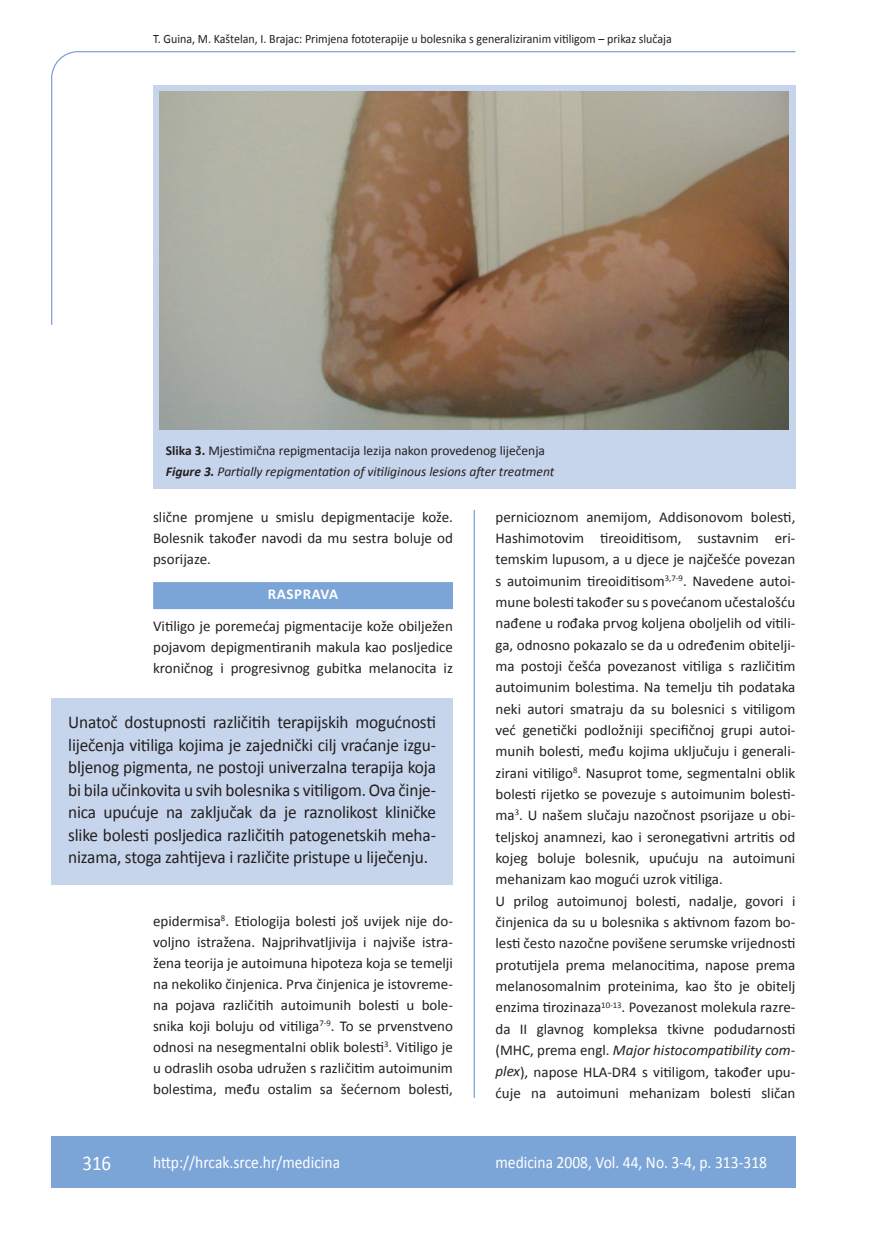
<style>
.page{position:relative;width:872px;height:1234px;background:#fff}
.page>*{position:absolute;margin:0;border:0;box-sizing:border-box;transform-origin:0 0}
.t1{font:21px "Calibri";color:#fff;scale:.9 1}
.anterfile{font:18px/22.5px "Calibri";letter-spacing:-.01em;color:#231f20;text-align:justify;scale:.96 1}
.t2{font:17.25px "Calibri";color:#fff;scale:.9 1}
.osnovni_tekst{font:15px/21.3px "Calibri";color:#231f20;text-align:justify}
.naslov_ruler{font:700 15px "Calibri";letter-spacing:.04em;color:#fff}
.potpis_slika{font:italic 13.5px "Calibri";color:#231f20}
.potpis_slika-2{font:13.5px "Calibri";color:#231f20}
.glava{font:12.75px "Calibri";color:#231f20;scale:.94 1}
.s1{font-weight:700}
.s2{font-style:italic}
</style>
<div class="page">
<div style="left:153px;top:582px;width:300px;height:27px;background:#7ca5d7"></div>
<div style="left:51px;top:697px;width:402px;height:187px;background:#c6d5ec"></div>
<div style="left:153px;top:85px;width:642px;height:403px;background:#c6d5ec"></div>
<img style="left:160px;top:326px;width:629px;height:103px">
<svg style="left:51px;top:51px;width:745px;height:275px"></svg>
<hr style="left:473px;top:510px;width:2px;height:587px;background:#7ca5d7">
<div style="left:51px;top:1135px;width:744px;height:51px;background:#7ca5d7"></div>
<p class="glava" style="left:153px;top:30px;width:553px">T. Guina, M. Kaštelan, I. Brajac: Primjena fototerapije u bolesnika s generaliziranim vitiligom – prikaz slučaja</p>
<p class="potpis_slika-2" style="left:166px;top:442px;width:381px"><span class="s1">Slika 3.</span> Mjestimična repigmentacija lezija nakon provedenog liječenja</p>
<p class="potpis_slika" style="left:166px;top:463px;width:390px"><span class="s1">Figure 3.</span> Partially repigmentation of vitiliginous lesions after treatment</p>
<p class="osnovni_tekst" style="left:153px;top:505px;width:301px">slične promjene u smislu depigmentacije kože.<br>Bolesnik također navodi da mu sestra boluje od psorijaze.</p>
<p class="naslov_ruler" style="left:268px;top:585px;width:72px">RASPRAVA</p>
<p class="osnovni_tekst" style="left:153px;top:615px;width:301px">Vitiligo je poremećaj pigmentacije kože obilježen pojavom depigmentiranih makula kao posljedice kroničnog i progresivnog gubitka melanocita iz</p>
<p class="anterfile" style="left:68px;top:710px;width:385px">Unatoč dostupnosti različitih terapijskih mogućnosti liječenja vitiliga kojima je zajednički cilj vraćanje izgu&shy;bljenog pigmenta, ne postoji univerzalna terapija koja bi bila učinkovita u svih bolesnika s vitiligom. Ova činje&shy;nica upućuje na zaključak da je raznolikost kliničke slike bolesti posljedica različitih patogenetskih meha&shy;nizama, stoga zahtijeva i različite pristupe u liječenju.</p>
<p class="osnovni_tekst" style="left:153px;top:909px;width:301px">epidermisa<sup>8</sup>. Etiologija bolesti još uvijek nije do&shy;voljno istražena. Najprihvatljivija i najviše istra&shy;žena teorija je autoimuna hipoteza koja se temelji na nekoliko činjenica. Prva činjenica je istovreme&shy;na pojava različitih autoimunih bolesti u bole&shy;snika koji boluju od vitiliga<sup>7-9</sup>. To se prvenstveno odnosi na nesegmentalni oblik bolesti<sup>3</sup>. Vitiligo je u odraslih osoba udružen s različitim autoimunim bolestima, među ostalim sa šećernom bolesti,</p>
<p class="osnovni_tekst" style="left:495px;top:505px;width:301px">pernicioznom anemijom, Addisonovom bolesti, Hashimotovim tireoiditisom, sustavnim eri&shy;temskim lupusom, a u djece je najčešće povezan s autoimunim tireoiditisom<sup>3,7-9</sup>. Navedene autoi&shy;mune bolesti također su s povećanom učestalošću nađene u rođaka prvog koljena oboljelih od vitili&shy;ga, odnosno pokazalo se da u određenim obitelji&shy;ma postoji češća povezanost vitiliga s različitim autoimunim bolestima. Na temelju tih podataka neki autori smatraju da su bolesnici s vitiligom već genetički podložniji specifičnoj grupi autoi&shy;munih bolesti, među kojima uključuju i generali&shy;zirani vitiligo<sup>8</sup>. Nasuprot tome, segmentalni oblik bolesti rijetko se povezuje s autoimunim bolesti&shy;ma<sup>3</sup>. U našem slučaju nazočnost psorijaze u obi&shy;teljskoj anamnezi, kao i seronegativni artritis od kojeg boluje bolesnik, upućuju na autoimuni mehanizam kao mogući uzrok vitiliga.</p>
<p class="osnovni_tekst" style="left:495px;top:889px;width:301px">U prilog autoimunoj bolesti, nadalje, govori i činjenica da su u bolesnika s aktivnom fazom bo&shy;lesti često nazočne povišene serumske vrijednosti protutijela prema melanocitima, napose prema melanosomalnim proteinima, kao što je obitelj enzima tirozinaza<sup>10-13</sup>. Povezanost molekula razre&shy;da II glavnog kompleksa tkivne podudarnosti (MHC, prema engl. <span class="s2">Major histocompatibility com&shy;plex</span>), napose HLA-DR4 s vitiligom, također upu&shy;ćuje na autoimuni mehanizam bolesti sličan</p>
<p class="t1" style="left:82px;top:1149px;width:33px">316</p>
<p class="t2" style="left:153px;top:1150px;width:209px">http://hrcak.srce.hr/medicina</p>
<p class="t2" style="left:495px;top:1151px;width:303px">medicina 2008, Vol. 44, No. 3-4, p. 313-318</p>
</div>
